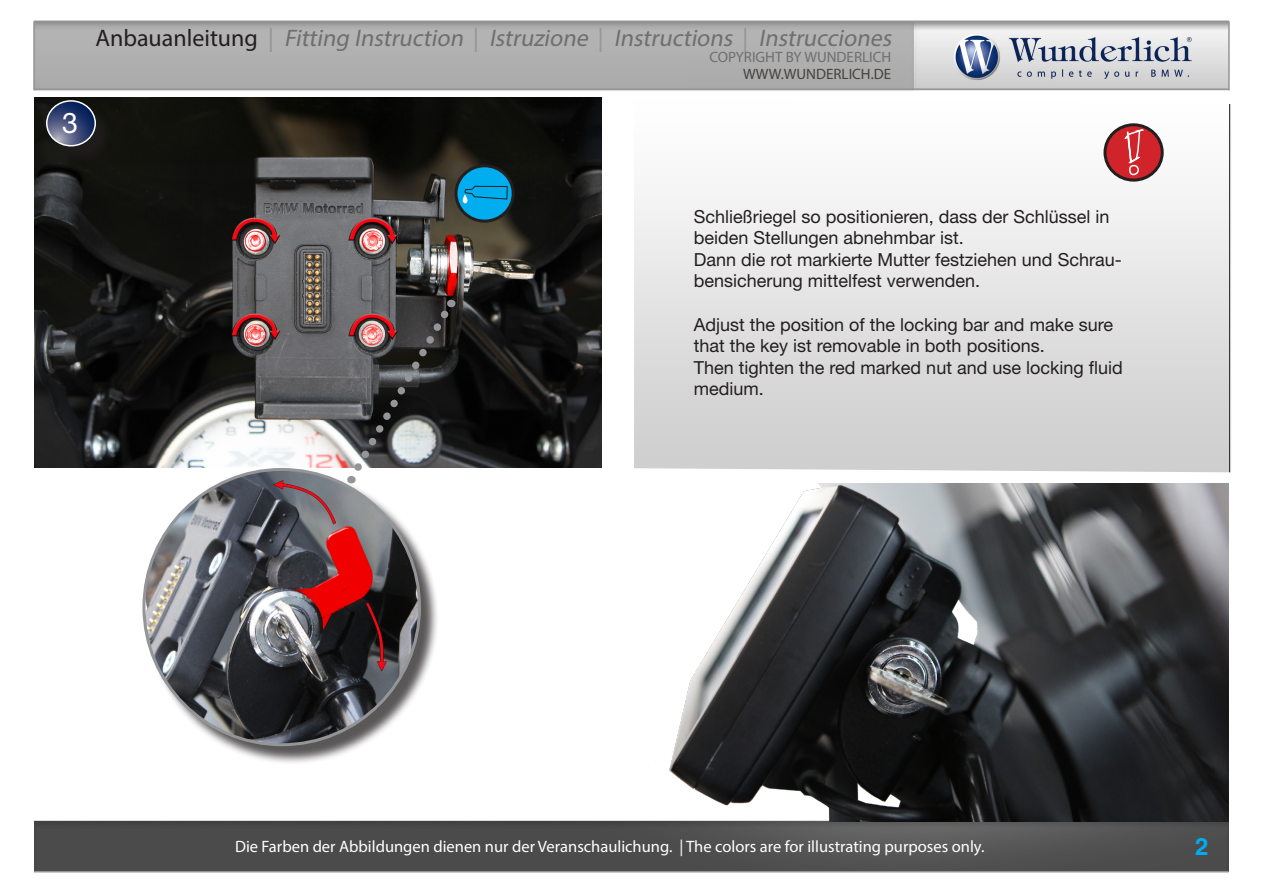
<style>
.page{position:relative;width:1263px;height:893px;background:#fff}
.page>*{position:absolute;margin:0;border:0;box-sizing:border-box;transform-origin:0 0}
.t1{font:28.5px "Helvetica Neue LT Std";color:#fff}
.t2{font:italic 24px "Myriad Pro";color:#706e6e}
.t3{font:700 24px "Helvetica";color:#00aeef}
.t4{font:18px/21.6px "Helvetica Neue LT Std";color:#231f20}
.t5{font:16.5px "Myriad Pro";color:#fff}
.t6{font:15px "Myriad Pro";color:#706e6e}
.t7{font:15px "Myriad Pro";color:#454240}
.s1{font-style:normal;color:#231f20}
.s2{font-style:normal;color:#939598}
</style>
<div class="page">
<img style="left:34px;top:22px;width:1195px;height:850px">
<hr style="left:34px;top:871px;width:1194px;height:1px;background:#939598">
<img style="left:35px;top:98px;width:566px;height:370px">
<div style="left:145px;top:470px;width:295px;height:294px;background:#231f20;opacity:.75"></div>
<img style="left:144px;top:469px;width:275px;height:276px;border-radius:138px">
<svg style="left:348px;top:300px;width:109px;height:183px"></svg>
<div style="left:49px;top:103px;width:65px;height:62px;background:#181713"></div>
<svg style="left:47px;top:101px;width:48px;height:45px"></svg>
<div style="left:46px;top:100px;width:50px;height:46px;border:2px solid #fff;border-radius:50%"></div>
<img style="left:553px;top:483px;width:676px;height:338px">
<svg style="left:456px;top:166px;width:57px;height:55px;fill:#00aeef"></svg>
<div style="left:454px;top:164px;width:61px;height:59px;border:3px solid #231f20;border-radius:50%"></div>
<svg style="left:462px;top:186px;width:46px;height:18px"></svg>
<hr style="left:34px;top:88px;width:1195px;height:2px;background:#939598">
<hr style="left:1228px;top:21px;width:2px;height:69px;background:#939598">
<hr style="left:33px;top:21px;width:2px;height:69px;background:#939598">
<hr style="left:34px;top:21px;width:1195px;height:1px;background:#939598">
<img style="left:634px;top:100px;width:597px;height:372px">
<div style="left:1105px;top:125px;width:57px;height:55px;background:#d1232a;border-radius:50%"></div>
<div style="left:1103px;top:123px;width:61px;height:59px;border:3px solid #231f20;border-radius:50%"></div>
<svg style="left:1124px;top:129px;width:20px;height:47px"></svg>
<p class="t1" style="left:62px;top:105px;width:17px">3</p>
<p class="t2" style="left:95px;top:24px;width:802px"><span class="s1">A n b a u a n l e i t u n g</span> <span class="s2">|</span> Fitting Instruction <span class="s2">|</span> Istruzione <span class="s2">|</span> Instructions <span class="s2">|</span> Instrucciones</p>
<p class="t7" style="left:743px;top:65px;width:150px">WWW.WUNDERLICH.DE</p>
<p class="t6" style="left:709px;top:48px;width:183px">COPYRIGHT BY WUNDERLICH</p>
<p class="t4" style="left:694px;top:205px;width:417px">Schließriegel so positionieren, dass der Schlüssel in beiden Stellungen abnehmbar ist.</p>
<p class="t4" style="left:694px;top:248px;width:429px">Dann die rot markierte Mutter festziehen und Schrau&shy;bensicherung mittelfest verwenden.</p>
<p class="t4" style="left:694px;top:313px;width:421px">Adjust the position of the locking bar and make sure that the key ist removable in both positions.</p>
<p class="t4" style="left:694px;top:356px;width:430px">Then tighten the red marked nut and use locking fluid medium.</p>
<p class="t5" style="left:235px;top:837px;width:751px">Die Farben der Abbildungen dienen nur der Veranschaulichung. | The colors are for illustrating purposes only.</p>
<p class="t3" style="left:1195px;top:832px;width:15px">2</p>
</div>
